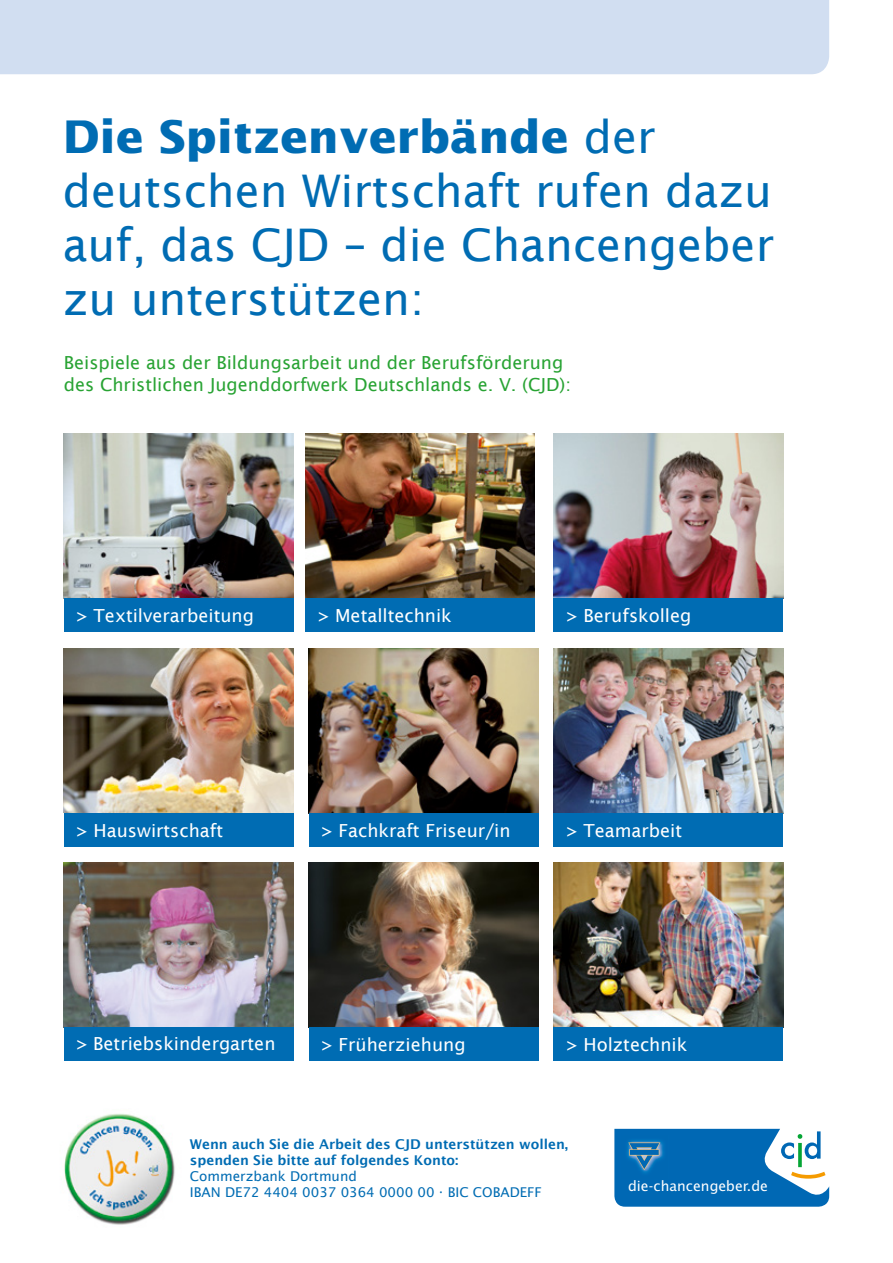
<style>
.page{position:relative;width:893px;height:1263px;background:#fff}
.page>*{position:absolute;margin:0;border:0;box-sizing:border-box;transform-origin:0 0}
.t1{font:45px/54px "Lucida Sans";color:#006cb3;text-align:justify}
.t2{font:700 45px "Lucida Sans Std";color:#006cb3}
.t3{font:18px "Lucida Sans";color:#fff}
.t4{font:18px/21.6px "Lucida Sans";color:#28a333}
.t5{font:14.1px "Lucida Sans";color:#fff}
.t6{font:600 13.5px/16.2px "Lucida Sans";color:#006cb3}
.t7{font:13.5px/16.2px "Lucida Sans";color:#006cb3}
.s1{font-family:"Lucida Sans";font-weight:400}
.s2{font-family:"Times New Roman";font-weight:700}
</style>
<div class="page">
<svg style="left:614px;top:1129px;width:215px;height:78px"></svg>
<div style="left:630px;top:1150px;width:29px;height:5px;background:#0068b4"></div>
<img style="left:61px;top:1114px;width:114px;height:111px">
<img style="left:64px;top:434px;width:229px;height:164px">
<div style="left:64px;top:598px;width:229px;height:34px;background:#006cb3"></div>
<img style="left:305px;top:434px;width:230px;height:164px">
<div style="left:305px;top:598px;width:230px;height:34px;background:#006cb3"></div>
<img style="left:554px;top:434px;width:229px;height:164px">
<div style="left:554px;top:598px;width:229px;height:34px;background:#006cb3"></div>
<img style="left:64px;top:648px;width:229px;height:165px">
<div style="left:64px;top:813px;width:229px;height:33px;background:#006cb3"></div>
<img style="left:309px;top:648px;width:229px;height:165px">
<div style="left:309px;top:813px;width:229px;height:33px;background:#006cb3"></div>
<img style="left:554px;top:648px;width:229px;height:165px">
<div style="left:554px;top:813px;width:229px;height:33px;background:#006cb3"></div>
<img style="left:554px;top:862px;width:229px;height:166px">
<div style="left:554px;top:1028px;width:229px;height:33px;background:#006cb3"></div>
<img style="left:309px;top:862px;width:229px;height:166px">
<div style="left:309px;top:1028px;width:229px;height:33px;background:#006cb3"></div>
<img style="left:64px;top:863px;width:229px;height:164px">
<div style="left:64px;top:1027px;width:229px;height:33px;background:#006cb3"></div>
<div style="left:0;top:0;width:829px;height:74px;background:#d1def1"></div>
<h1 class="t2" style="left:63px;top:111px;width:594px">Die Spitzenverbände <span class="s1">der</span></h1>
<h1 class="t1" style="left:63px;top:164px;width:713px">deutschen Wirtschaft rufen dazu auf, das CJD – die Chancengeber zu unterstützen:</h1>
<p class="t4" style="left:64px;top:352px;width:509px">Beispiele aus der Bildungsarbeit und der Berufsförderung des Christlichen Jugenddorfwerk Deutschlands e. V. (CJD):</p>
<p class="t3" style="left:77px;top:605px;width:179px">&gt; Textilverarbeitung</p>
<p class="t3" style="left:318px;top:605px;width:135px">&gt; Metalltechnik</p>
<p class="t3" style="left:566px;top:605px;width:127px">&gt; Berufskolleg</p>
<p class="t3" style="left:77px;top:820px;width:148px">&gt; Hauswirtschaft</p>
<p class="t3" style="left:321px;top:820px;width:191px">&gt; Fachkraft Friseur/in</p>
<p class="t3" style="left:566px;top:820px;width:117px">&gt; Teamarbeit</p>
<p class="t3" style="left:77px;top:1034px;width:200px">&gt; Betriebskindergarten</p>
<p class="t3" style="left:321px;top:1034px;width:146px">&gt; Früherziehung</p>
<p class="t3" style="left:566px;top:1034px;width:122px">&gt; Holztechnik</p>
<p class="t6" style="left:190px;top:1136px;width:380px">Wenn auch Sie die Arbeit des CJD unterstützen wollen, spenden Sie bitte auf folgendes Konto:</p>
<p class="t7" style="left:190px;top:1168px;width:353px">Commerzbank Dortmund<br>IBAN DE72 4404 0037 0364 0000 00 <span class="s2">·</span> BIC COBADEFF</p>
<p class="t5" style="left:628px;top:1177px;width:142px">die-chancengeber.de</p>
</div>
